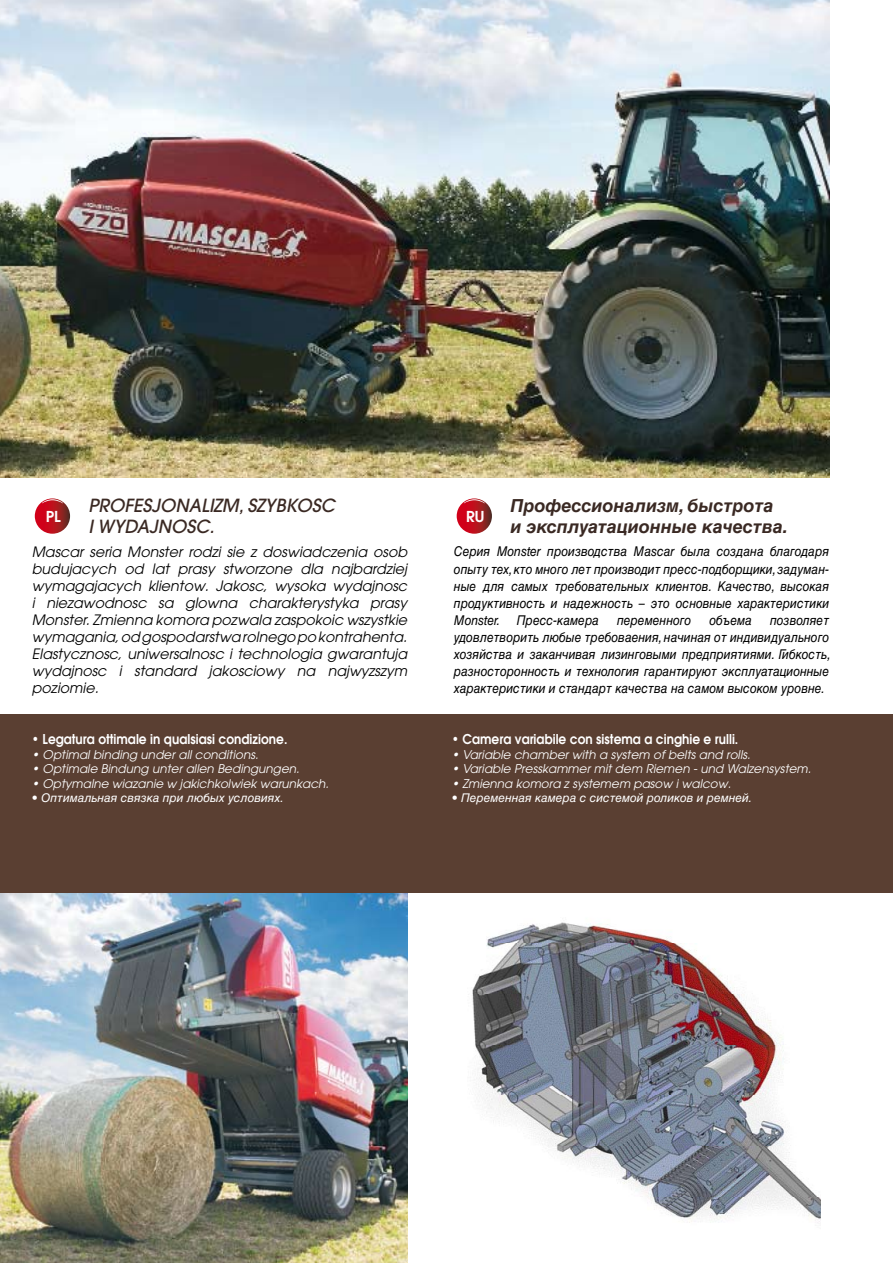
<style>
.page{position:relative;width:893px;height:1263px;background:#fff}
.page>*{position:absolute;margin:0;border:0;box-sizing:border-box;transform-origin:0 0}
.t1{font:18px/21.6px "Helvetica Cyr Bold Inclined";color:#3a2923}
.t2{font:italic 500 18px/21.6px "Avant Garde";color:#3a2923}
.t3{font:600 15px "Avant Garde";color:#fff}
.t4{font:italic 14.25px/17.1px "Avant Garde";color:#000;text-align:justify}
.t5{font:13.5px/17.1px "Helvetica Cyr Inclined";color:#000;text-align:justify;scale:.9 1}
.t6{font:600 13.5px "Avant Garde";letter-spacing:.005em;color:#fff;scale:.9 1}
.t7{font:italic 12px "Avant Garde";letter-spacing:.005em;color:#fff}
.t8{font:12px "Helvetica Cyr Inclined";color:#fff}
</style>
<div class="page">
<img style="left:0;top:893px;width:407px;height:370px">
<img style="left:0;top:0;width:829px;height:477px">
<svg style="left:457px;top:498px;width:35px;height:36px"></svg>
<svg style="left:464px;top:499px;width:21px;height:4px"></svg>
<svg style="left:35px;top:498px;width:35px;height:36px"></svg>
<svg style="left:42px;top:499px;width:21px;height:4px"></svg>
<div style="left:0;top:714px;width:893px;height:179px;background:#5a3f32"></div>
<img style="left:472px;top:922px;width:349px;height:301px">
<h1 class="t2" style="left:88px;top:494px;width:248px">PROFESJONALIZM, SZYBKOSC<br>I WYDAJNOSC.</h1>
<p class="t4" style="left:32px;top:543px;width:377px">Mascar seria Monster rodzi sie z doswiadczenia osob budujacych od lat prasy stworzone dla najbardziej wymagajacych klientow. Jakosc, wysoka wydajnosc i niezawodnosc sa glowna charakterystyka prasy Monster. Zmienna komora pozwala zaspokoic wszystkie wymagania, od gospodarstwa rolnego po kontrahenta.<br>Elastycznosc, uniwersalnosc i technologia gwarantuja wydajnosc i standard jakosciowy na najwyzszym poziomie.</p>
<p class="t6" style="left:32px;top:731px;width:285px">• Legatura ottimale in qualsiasi condizione.</p>
<p class="t7" style="left:32px;top:747px;width:228px">• Optimal binding under all conditions.</p>
<p class="t7" style="left:32px;top:762px;width:269px">• Optimale Bindung unter allen Bedingungen.</p>
<p class="t7" style="left:32px;top:776px;width:298px">• Optymalne wiazanie w jakichkolwiek warunkach.</p>
<p class="t8" style="left:32px;top:791px;width:253px">• Оптимальная связка при любых условиях.</p>
<h1 class="t1" style="left:510px;top:494px;width:279px">Профессионализм, быстрота и эксплуатационные качества.</h1>
<p class="t5" style="left:454px;top:543px;width:418px">Серия Monster производства Mascar была создана благодаря опыту тех, кто много лет производит пресс-подборщики, задуман&shy;ные для самых требовательных клиентов. Качество, высокая продуктивность и надежность – это основные характеристики Monster. Пресс-камера</p>
<p class="t3" style="left:46px;top:507px;width:17px">PL</p>
<p class="t3" style="left:466px;top:507px;width:20px">RU</p>
<p class="t5" style="left:617px;top:612px;width:84px">переменного</p>
<p class="t5" style="left:709px;top:612px;width:49px">объема</p>
<p class="t5" style="left:454px;top:612px;width:420px;text-indent:316px">позволяет удовлетворить любые требоваения, начиная от индивидуального хозяйства и заканчивая лизинговыми предприятиями. Гибкость, разносторонность и технология гарантируют эксплуатационные характеристики и стандарт качества на самом высоком уровне.</p>
<p class="t6" style="left:452px;top:731px;width:320px">• Camera variabile con sistema a cinghie e rulli.</p>
<p class="t7" style="left:452px;top:747px;width:300px">• Variable chamber with a system of belts and rolls.</p>
<p class="t7" style="left:452px;top:762px;width:361px">• Variable Presskammer mit dem Riemen - und Walzensystem.</p>
<p class="t7" style="left:452px;top:776px;width:281px">• Zmienna komora z systemem pasow i walcow.</p>
<p class="t8" style="left:452px;top:791px;width:302px">• Переменная камера с системой роликов и ремней.</p>
</div>
